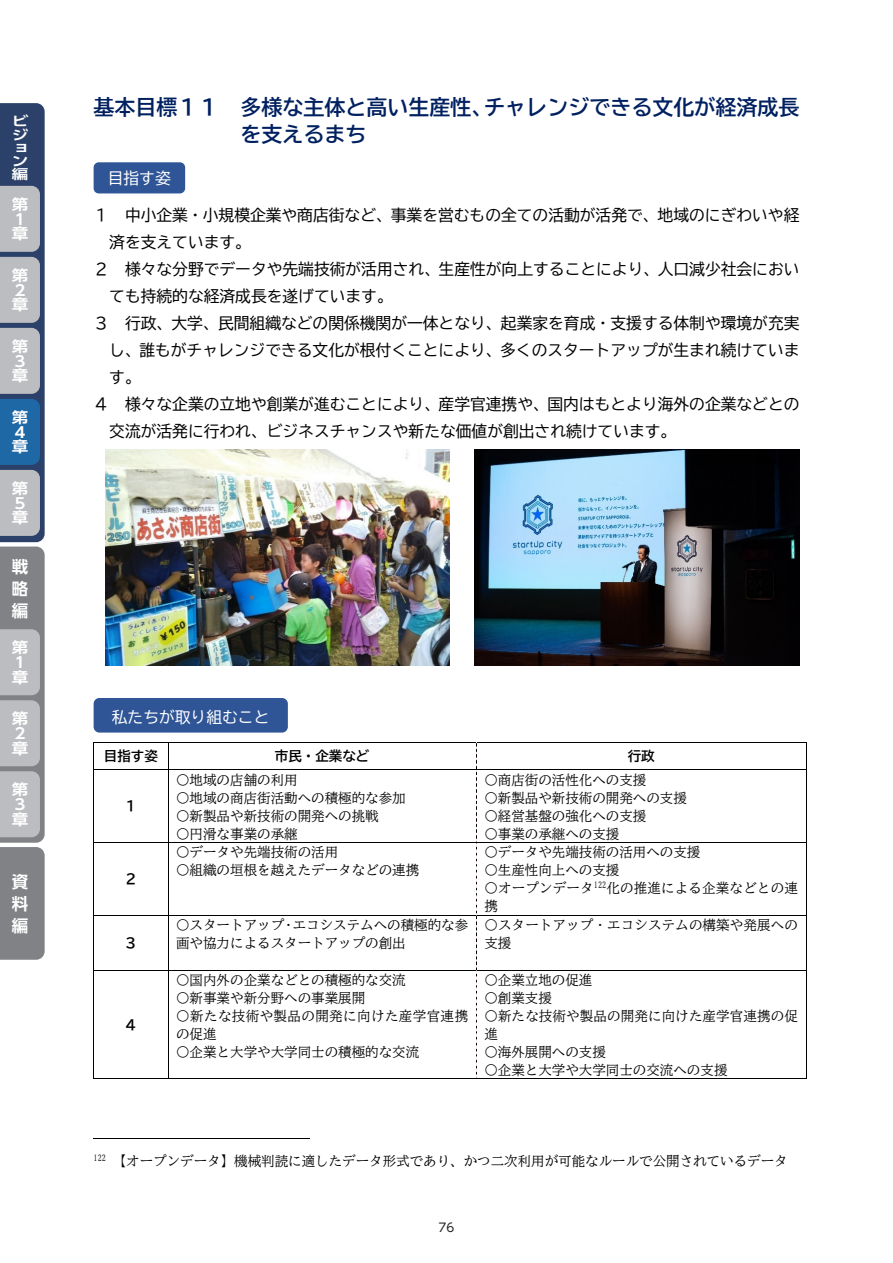
<style>
.page{position:relative;width:893px;height:1263px;background:#fff}
.page>*{position:absolute;margin:0;border:0;box-sizing:border-box;transform-origin:0 0}
.t1{font:21px/27px "BIZ UD Gothic Bold";color:#002060}
.t2{font:700 16.5px/22px "UD Shin Go Pro De";color:#fff;text-align:justify}
.t3{font:15.75px "BIZ UD Gothic";color:#000}
.t4{font:15.75px "BIZ UD Gothic";color:#fff}
.t5{font:15.75px "Yu Mincho";color:#000}
.t6{font:700 14.85px/14.9px "UD Shin Go Pro De";color:#fff;scale:1.11 1}
.t7{font:13.5px/18px "BIZ UD Mincho Medium";color:#000}
.t8{font:13.5px "BIZ UD Gothic Bold";color:#000}
.t9{font:700 13.2px/13.2px "UD Shin Go Pro De";color:#fff;scale:1.25 1}
.t10{font:12px "UD Shin Go Pro";color:#231f20}
</style>
<div class="page">
<hr style="left:94px;top:742px;width:712px;height:1px;background:#000">
<svg style="left:168px;top:743px;width:1px;height:26px"></svg>
<svg style="left:806px;top:742px;width:1px;height:27px"></svg>
<hr style="left:94px;top:769px;width:712px;height:1px;background:#000">
<hr style="left:94px;top:770px;width:1px;height:72px;background:#000">
<hr style="left:168px;top:770px;width:1px;height:72px;background:#000">
<hr style="left:806px;top:770px;width:1px;height:72px;background:#000">
<hr style="left:94px;top:842px;width:712px;height:1px;background:#000">
<hr style="left:94px;top:843px;width:1px;height:72px;background:#000">
<hr style="left:168px;top:843px;width:1px;height:72px;background:#000">
<hr style="left:806px;top:843px;width:1px;height:72px;background:#000">
<hr style="left:94px;top:915px;width:712px;height:1px;background:#000">
<hr style="left:94px;top:916px;width:1px;height:54px;background:#000">
<hr style="left:168px;top:916px;width:1px;height:54px;background:#000">
<hr style="left:806px;top:916px;width:1px;height:54px;background:#000">
<hr style="left:94px;top:970px;width:712px;height:1px;background:#000">
<hr style="left:94px;top:970px;width:1px;height:109px;background:#000">
<hr style="left:94px;top:1078px;width:74px;height:1px;background:#000">
<hr style="left:168px;top:970px;width:1px;height:109px;background:#000">
<hr style="left:168px;top:1078px;width:308px;height:1px;background:#000">
<svg style="left:476px;top:742px;width:1px;height:336px"></svg>
<hr style="left:476px;top:1078px;width:330px;height:1px;background:#000">
<hr style="left:806px;top:970px;width:1px;height:109px;background:#000">
<hr style="left:94px;top:1138px;width:216px;height:1px;background:#000">
<div style="left:94px;top:698px;width:194px;height:34px;background:#2f5597;border-radius:6px"></div>
<div style="left:94px;top:162px;width:91px;height:31px;background:#2f5597;border-radius:5px"></div>
<img style="left:106px;top:449px;width:343px;height:217px">
<img style="left:475px;top:449px;width:325px;height:217px">
<svg style="left:0;top:103px;width:45px;height:857px;background:#8e98a4"></svg>
<p class="t9" style="left:12px;top:114px;width:15px">ビジョン編</p>
<p class="t6" style="left:12px;top:196px;width:16px">第<br>１章</p>
<p class="t6" style="left:12px;top:267px;width:16px">第<br>２章</p>
<p class="t6" style="left:12px;top:338px;width:16px">第<br>３章</p>
<p class="t6" style="left:12px;top:409px;width:16px">第<br>４章</p>
<p class="t6" style="left:12px;top:480px;width:16px">第<br>５章</p>
<p class="t2" style="left:12px;top:555px;width:18px">戦略編</p>
<p class="t6" style="left:12px;top:639px;width:16px">第<br>１章</p>
<p class="t6" style="left:12px;top:710px;width:16px">第<br>２章</p>
<p class="t6" style="left:12px;top:781px;width:16px">第<br>３章</p>
<p class="t2" style="left:12px;top:870px;width:18px">資料編</p>
<h1 class="t1" style="left:241px;top:94px;width:560px;text-indent:-147px">基本目標１１ 多様な主体と高い生産性、チャレンジできる文化が経済成長を支えるまち</h1>
<p class="t4" style="left:108px;top:170px;width:65px">目指す姿</p>
<p class="t3" style="left:94px;top:207px;width:707px">１ 中小企業・小規模企業や商店街など、事業を営むもの全ての活動が活発で、地域のにぎわいや経</p>
<p class="t3" style="left:109px;top:234px;width:143px">済を支えています。</p>
<p class="t3" style="left:94px;top:261px;width:707px">２ 様々な分野でデータや先端技術が活用され、生産性が向上することにより、人口減少社会におい</p>
<p class="t3" style="left:109px;top:288px;width:285px">ても持続的な経済成長を遂げています。</p>
<p class="t3" style="left:94px;top:315px;width:707px">３ 行政、大学、民間組織などの関係機関が一体となり、起業家を育成・支援する体制や環境が充実</p>
<p class="t3" style="left:109px;top:342px;width:692px">し、誰もがチャレンジできる文化が根付くことにより、多くのスタートアップが生まれ続けていま</p>
<p class="t3" style="left:109px;top:369px;width:33px">す。</p>
<p class="t3" style="left:94px;top:396px;width:707px">４ 様々な企業の立地や創業が進むことにより、産学官連携や、国内はもとより海外の企業などとの</p>
<p class="t3" style="left:109px;top:423px;width:569px">交流が活発に行われ、ビジネスチャンスや新たな価値が創出され続けています。</p>
<p class="t4" style="left:112px;top:709px;width:159px">私たちが取り組むこと</p>
<p class="t8" style="left:104px;top:749px;width:56px">目指す姿</p>
<p class="t8" style="left:275px;top:749px;width:96px">市民・企業など</p>
<p class="t8" style="left:628px;top:749px;width:29px">行政</p>
<p class="t8" style="left:124px;top:799px;width:15px">１</p>
<p class="t7" style="left:176px;top:770px;width:231px">〇地域の店舗の利用<br>〇地域の商店街活動への積極的な参加〇新製品や新技術の開発への挑戦<br>〇円滑な事業の承継</p>
<p class="t7" style="left:484px;top:770px;width:204px">〇商店街の活性化への支援<br>〇新製品や新技術の開発への支援〇経営基盤の強化への支援<br>〇事業の承継への支援</p>
<p class="t8" style="left:124px;top:872px;width:15px">２</p>
<p class="t8" style="left:124px;top:936px;width:15px">３</p>
<p class="t8" style="left:124px;top:1018px;width:15px">４</p>
<p class="t7" style="left:176px;top:843px;width:245px">〇データや先端技術の活用<br>〇組織の垣根を越えたデータなどの連携</p>
<p class="t7" style="left:484px;top:843px;width:315px">〇データや先端技術の活用への支援<br>〇生産性向上への支援<br>〇オープンデータ<sup>122</sup>化の推進による企業などとの連携</p>
<p class="t7" style="left:176px;top:916px;width:294px">〇スタートアップ・エコシステムへの積極的な参画や協力によるスタートアップの創出</p>
<p class="t7" style="left:484px;top:916px;width:315px">〇スタートアップ・エコシステムの構築や発展への支援</p>
<p class="t7" style="left:176px;top:971px;width:294px">〇国内外の企業などとの積極的な交流<br>〇新事業や新分野への事業展開<br>〇新たな技術や製品の開発に向けた産学官連携の促進<br>〇企業と大学や大学同士の積極的な交流</p>
<p class="t7" style="left:484px;top:971px;width:315px">〇企業立地の促進<br>〇創業支援<br>〇新たな技術や製品の開発に向けた産学官連携の促進<br>〇海外展開への支援<br>〇企業と大学や大学同士の交流への支援</p>
<p class="t7" style="left:94px;top:1152px;width:696px"><sup>122</sup> 【オープンデータ】機械判読に適したデータ形式であり、かつ二次利用が可能なルールで公開されているデータ</p>
<p class="t5" style="left:438px;top:1209px;width:19px">77</p>
<p class="t10" style="left:439px;top:1218px;width:17px">76</p>
</div>
